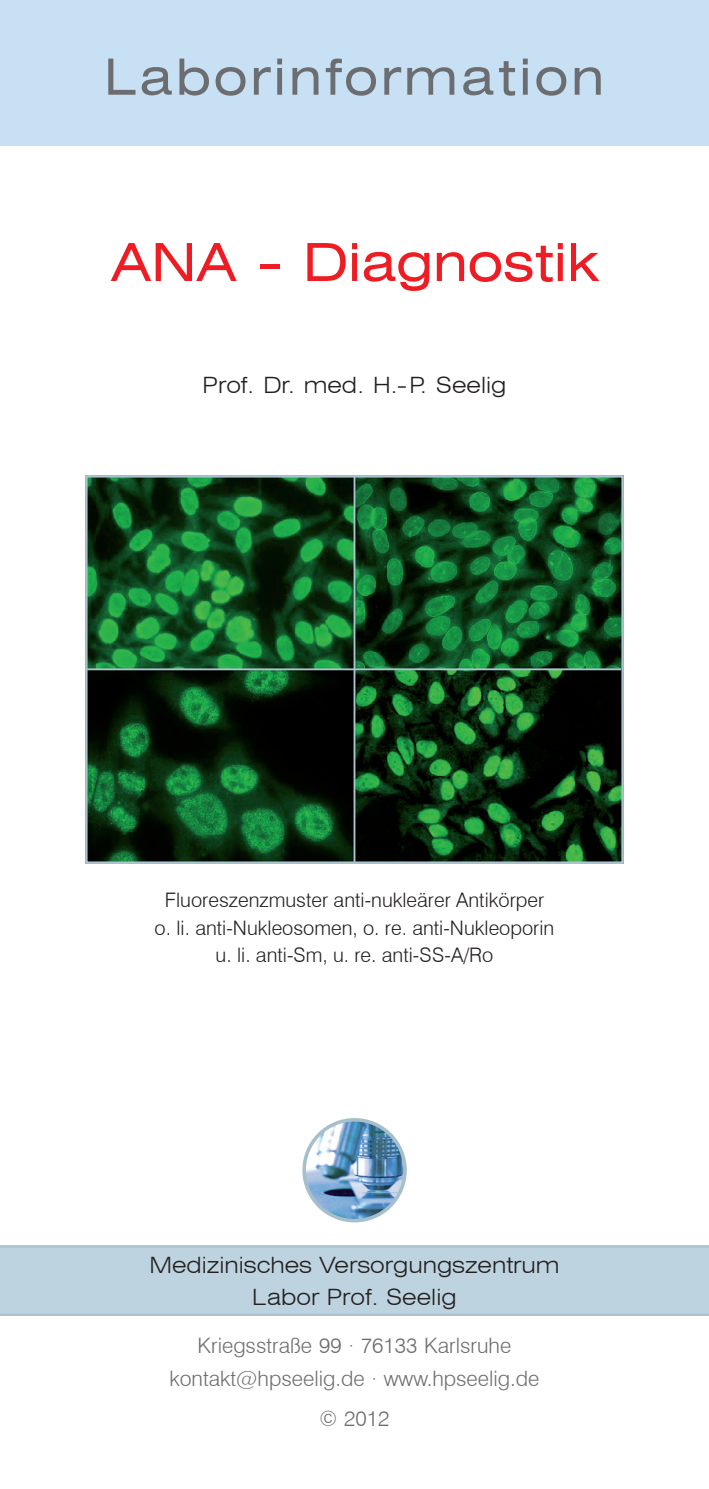
<style>
.page{position:relative;width:709px;height:1489px;background:#fff}
.page>*{position:absolute;margin:0;border:0;box-sizing:border-box;transform-origin:0 0}
.t1{font:expanded 52.5px "Swiss 721 BT";color:#ee1d23}
.t2{font:expanded 50px "Swiss 721 BT";letter-spacing:.06em;color:#6c6d70}
.t3{font:300 expanded 22.5px/32.5px "Swiss 721 BT";color:#231f20;text-align:center}
.t4{font:300 21.25px/32.5px "Swiss 721 BT";color:#6c6d70;text-align:center}
.t5{font:300 20px/27.5px "Swiss 721 BT";color:#231f20;text-align:center}
</style>
<div class="page">
<div style="left:0;top:0;width:709px;height:145px;background:#c7e0f3"></div>
<svg style="left:0;top:1245px;width:709px;height:70px;background:#bcd2df"></svg>
<img style="left:302px;top:1118px;width:105px;height:105px">
<img style="left:88px;top:478px;width:533px;height:383px">
<div style="left:85px;top:475px;width:539px;height:389px;border:2px solid #abc5d0"></div>
<hr style="left:85px;top:668px;width:536px;height:2px;background:#abc5d0">
<hr style="left:353px;top:475px;width:2px;height:388px;background:#abc5d0">
<h2 class="t2" style="left:104px;top:47px;width:501px">Laborinformation</h2>
<h1 class="t1" style="left:111px;top:231px;width:488px">ANA - Diagnostik</h1>
<p class="t3" style="left:202px;top:369px;width:305px">Prof. Dr. med. H.-P. Seelig</p>
<p class="t5" style="left:155px;top:886px;width:401px">Fluoreszenzmuster anti-nukleärer Antikörper o. li. anti-Nukleosomen, o. re. anti-Nukleoporin u. li. anti-Sm, u. re. anti-SS-A/Ro</p>
<p class="t3" style="left:149px;top:1248px;width:412px">Medizinisches Versorgungszentrum<br>Labor Prof. Seelig</p>
<p class="t4" style="left:169px;top:1329px;width:371px">Kriegsstraße 99 · 76133 Karlsruhe kontakt@hpseelig.de · www.hpseelig.de</p>
<p class="t4" style="left:319px;top:1401px;width:71px">© 2012</p>
</div>
